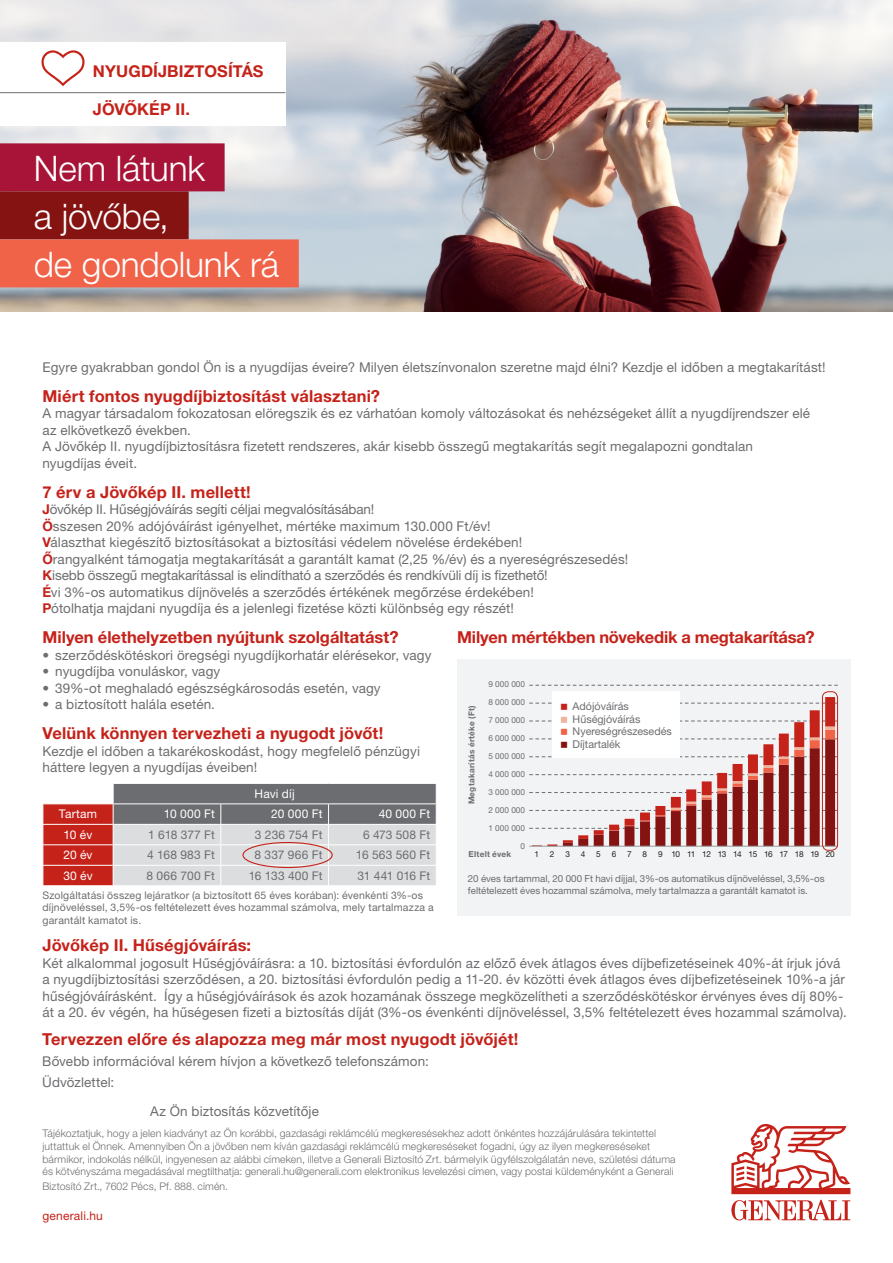
<style>
.page{position:relative;width:893px;height:1263px;background:#fff}
.page>*{position:absolute;margin:0;border:0;box-sizing:border-box;transform-origin:0 0}
.Cover_title{font:300 35.25px "Helvetica Neue LT Std";letter-spacing:-.005em;color:#fff}
.t1{font:700 16.5px "Helvetica Neue LT Std";letter-spacing:.005em;color:#c5221a}
.Icon_text{font:700 16.35px "Helvetica Neue LT Std";letter-spacing:.01em;color:#c5221a}
.t2{font:13.5px/16.5px "Helvetica Neue LT Std";letter-spacing:.01em;color:#6c6d70}
.t3{font:13.5px "Helvetica Neue LT Std";letter-spacing:-.01em;color:#6c6d70}
.t4{font:12px "Helvetica Neue LT Std";color:#6c6d70}
.t5{font:12px "Helvetica Neue LT Std";letter-spacing:.01em;color:#fff}
.Icon_text-2{font:12px "Helvetica Neue LT Std";letter-spacing:.015em;color:#c5221a}
.t6{font:12px "Helvetica Neue LT Std";letter-spacing:-.02em;color:#6c6d70}
.t7{font:10.8px "Helvetica Neue LT Std";color:#6c6d70}
.t8{font:300 10.5px/12.6px "Helvetica Neue LT Std";letter-spacing:.01em;color:#6c6d70}
.t9{font:10.5px/12.6px "Helvetica Neue LT Std";letter-spacing:.02em;color:#6c6d70}
.t10{font:9.75px/11.7px "Helvetica Neue LT Std";color:#6c6d70}
.t11{font:8.25px "Helvetica Neue LT Std";color:#6c6d70}
.t12{font:700 8.25px "Helvetica Neue LT Std";letter-spacing:.03em;color:#6c6d70}
.t13{font:8.25px "Helvetica Neue LT Std";letter-spacing:-.06em;color:#231f20}
.s1{font-weight:700;color:#c5221a}
</style>
<div class="page">
<img style="left:132px;top:0;width:761px;height:312px">
<div style="left:0;top:43px;width:285px;height:83px;background:#fff"></div>
<svg style="left:42px;top:50px;width:43px;height:36px"></svg>
<hr style="left:0;top:92px;width:285px;height:1px;background:#6c6d70">
<div style="left:0;top:143px;width:225px;height:48px;background:#a81437"></div>
<div style="left:0;top:191px;width:189px;height:48px;background:#851312"></div>
<div style="left:0;top:239px;width:299px;height:48px;background:#f16349"></div>
<svg style="left:731px;top:1200px;width:119px;height:20px"></svg>
<svg style="left:731px;top:1124px;width:119px;height:70px"></svg>
<svg style="left:43px;top:783px;width:394px;height:103px;background:#b9a4a4"></svg>
<div style="left:242px;top:842px;width:91px;height:26px;border:1px solid #c5221a;border-radius:50%"></div>
<div style="left:457px;top:659px;width:393px;height:256px;background:#f2f3f4"></div>
<svg style="left:529px;top:685px;width:309px;height:1px"></svg>
<svg style="left:532px;top:697px;width:303px;height:32px"></svg>
<div style="left:553px;top:691px;width:127px;height:67px;background:#fff"></div>
<div style="left:822px;top:691px;width:16px;height:160px;border:1px solid #c5221a;border-radius:6px"></div>
<svg style="left:529px;top:703px;width:309px;height:6px"></svg>
<svg style="left:529px;top:716px;width:309px;height:6px"></svg>
<svg style="left:529px;top:729px;width:309px;height:118px"></svg>
<p class="Icon_text" style="left:93px;top:61px;width:172px">NYUGDÍJBIZTOSÍTÁS</p>
<p class="Icon_text" style="left:93px;top:99px;width:99px">JÖVŐKÉP II.</p>
<p class="Cover_title" style="left:34px;top:147px;width:173px">Nem látunk</p>
<p class="Cover_title" style="left:34px;top:195px;width:137px">a jövőbe,</p>
<p class="Cover_title" style="left:34px;top:243px;width:247px">de gondolunk rá</p>
<p class="t2" style="left:43px;top:358px;width:785px">Egyre gyakrabban gondol Ön is a nyugdíjas éveire? Milyen életszínvonalon szeretne majd élni? Kezdje el időben a megtakarítást!</p>
<p class="t1" style="left:43px;top:385px;width:339px">Miért fontos nyugdíjbiztosítást választani?</p>
<p class="t2" style="left:43px;top:405px;width:769px">A magyar társadalom fokozatosan elöregszik és ez várhatóan komoly változásokat és nehézségeket állít a nyugdíjrendszer elé az elkövetkező években.</p>
<p class="t2" style="left:43px;top:438px;width:712px">A Jövőkép II. nyugdíjbiztosításra fizetett rendszeres, akár kisebb összegű megtakarítás segít megalapozni gondtalan</p>
<p class="t2" style="left:43px;top:454px;width:96px">nyugdíjas éveit.</p>
<p class="t1" style="left:43px;top:481px;width:210px">7 érv a Jövőkép II. mellett!</p>
<p class="t3" style="left:43px;top:501px;width:333px"><span class="s1">J</span>övőkép II. Hűségjóváírás segíti céljai megvalósításában!</p>
<p class="t2" style="left:43px;top:517px;width:450px"><span class="s1">Ö</span>sszesen 20% adójóváírást igényelhet, mértéke maximum 130.000 Ft/év!</p>
<p class="t2" style="left:43px;top:534px;width:481px"><span class="s1">V</span>álaszthat kiegészítő biztosításokat a biztosítási védelem növelése érdekében!</p>
<p class="t2" style="left:43px;top:550px;width:587px"><span class="s1">Ő</span>rangyalként támogatja megtakarítását a garantált kamat (2,25 %/év) és a nyereségrészesedés!</p>
<p class="t3" style="left:43px;top:567px;width:507px"><span class="s1">K</span>isebb összegű megtakarítással is elindítható a szerződés és rendkívüli díj is fizethető!</p>
<p class="t2" style="left:43px;top:583px;width:493px"><span class="s1">É</span>vi 3%-os automatikus díjnövelés a szerződés értékének megőrzése érdekében!</p>
<p class="t2" style="left:43px;top:600px;width:473px"><span class="s1">P</span>ótolhatja majdani nyugdíja és a jelenlegi fizetése közti különbség egy részét!</p>
<p class="t1" style="left:43px;top:627px;width:358px">Milyen élethelyzetben nyújtunk szolgáltatást?</p>
<p class="t2" style="left:43px;top:646px;width:390px">• szerződéskötéskori öregségi nyugdíjkorhatár elérésekor, vagy</p>
<p class="t2" style="left:43px;top:663px;width:179px">• nyugdíjba vonuláskor, vagy</p>
<p class="t2" style="left:43px;top:679px;width:340px">• 39%-ot meghaladó egészségkárosodás esetén, vagy</p>
<p class="t2" style="left:43px;top:696px;width:174px">• a biztosított halála esetén.</p>
<p class="t1" style="left:43px;top:723px;width:342px">Velünk könnyen tervezheti a nyugodt jövőt!</p>
<p class="t2" style="left:43px;top:742px;width:379px">Kezdje el időben a takarékoskodást, hogy megfelelő pénzügyi</p>
<p class="t2" style="left:43px;top:759px;width:216px">háttere legyen a nyugdíjas éveiben!</p>
<p class="t1" style="left:457px;top:627px;width:359px">Milyen mértékben növekedik a megtakarítása?</p>
<p class="t11" style="left:488px;top:679px;width:38px">9 000 000</p>
<p class="t11" style="left:488px;top:697px;width:38px">8 000 000</p>
<p class="t11" style="left:488px;top:715px;width:38px">7 000 000</p>
<p class="t11" style="left:488px;top:733px;width:38px">6 000 000</p>
<p class="t11" style="left:488px;top:751px;width:38px">5 000 000</p>
<p class="t11" style="left:488px;top:769px;width:38px">4 000 000</p>
<p class="t11" style="left:488px;top:787px;width:38px">3 000 000</p>
<p class="t11" style="left:488px;top:805px;width:38px">2 000 000</p>
<p class="t11" style="left:488px;top:823px;width:38px">1 000 000</p>
<p class="t11" style="left:521px;top:841px;width:6px">0</p>
<p class="t7" style="left:573px;top:699px;width:58px">Adójóváírás</p>
<p class="t7" style="left:573px;top:712px;width:69px">Hűségjóváírás</p>
<p class="t7" style="left:573px;top:725px;width:101px">Nyereségrészesedés</p>
<p class="t7" style="left:573px;top:738px;width:49px">Díjtartalék</p>
<p class="t12" style="left:466px;top:804px;width:100px;rotate:-90deg">Megtakarítás értéke (Ft)</p>
<p class="t5" style="left:255px;top:786px;width:42px">Havi díj</p>
<p class="t5" style="left:59px;top:807px;width:40px">Tartam</p>
<p class="t5" style="left:164px;top:807px;width:53px">10 000 Ft</p>
<p class="t5" style="left:271px;top:807px;width:53px">20 000 Ft</p>
<p class="t5" style="left:379px;top:807px;width:53px">40 000 Ft</p>
<p class="t5" style="left:64px;top:827px;width:30px">10 év</p>
<p class="t4" style="left:148px;top:827px;width:68px">1 618 377 Ft</p>
<p class="t4" style="left:255px;top:827px;width:69px">3 236 754 Ft</p>
<p class="t4" style="left:363px;top:827px;width:69px">6 473 508 Ft</p>
<p class="t5" style="left:63px;top:848px;width:31px">20 év</p>
<p class="t4" style="left:147px;top:848px;width:69px">4 168 983 Ft</p>
<p class="t4" style="left:255px;top:848px;width:69px">8 337 966 Ft</p>
<p class="t4" style="left:356px;top:848px;width:76px">16 563 560 Ft</p>
<p class="t5" style="left:63px;top:868px;width:31px">30 év</p>
<p class="t4" style="left:147px;top:868px;width:70px">8 066 700 Ft</p>
<p class="t4" style="left:249px;top:868px;width:75px">16 133 400 Ft</p>
<p class="t6" style="left:357px;top:868px;width:74px">31 441 016 Ft</p>
<p class="t13" style="left:534px;top:849px;width:6px">1</p>
<p class="t13" style="left:550px;top:849px;width:6px">2</p>
<p class="t13" style="left:565px;top:849px;width:6px">3</p>
<p class="t13" style="left:581px;top:849px;width:6px">4</p>
<p class="t13" style="left:596px;top:849px;width:6px">5</p>
<p class="t13" style="left:612px;top:849px;width:6px">6</p>
<p class="t13" style="left:627px;top:849px;width:6px">7</p>
<p class="t13" style="left:643px;top:849px;width:6px">8</p>
<p class="t13" style="left:658px;top:849px;width:6px">9</p>
<p class="t13" style="left:671px;top:849px;width:10px">10</p>
<p class="t13" style="left:687px;top:849px;width:10px">11</p>
<p class="t13" style="left:702px;top:849px;width:10px">12</p>
<p class="t13" style="left:718px;top:849px;width:10px">13</p>
<p class="t13" style="left:733px;top:849px;width:10px">14</p>
<p class="t13" style="left:749px;top:849px;width:10px">15</p>
<p class="t13" style="left:764px;top:849px;width:10px">16</p>
<p class="t13" style="left:780px;top:849px;width:10px">17</p>
<p class="t13" style="left:795px;top:849px;width:10px">18</p>
<p class="t13" style="left:810px;top:849px;width:10px">19</p>
<p class="t13" style="left:826px;top:849px;width:11px">20</p>
<p class="t12" style="left:469px;top:849px;width:44px">Eltelt évek</p>
<p class="t10" style="left:468px;top:872px;width:358px">20 éves tartammal, 20 000 Ft havi díjjal, 3%-os automatikus díjnöveléssel, 3,5%-os feltételezett éves hozammal számolva, mely tartalmazza a garantált kamatot is.</p>
<p class="t9" style="left:43px;top:888px;width:393px">Szolgáltatási összeg lejáratkor (a biztosított 65 éves korában): évenkénti 3%-os díjnöveléssel, 3,5%-os feltételezett éves hozammal számolva, mely tartalmazza a garantált kamatot is.</p>
<p class="t1" style="left:43px;top:935px;width:210px">Jövőkép II. Hűségjóváírás:</p>
<p class="t2" style="left:43px;top:954px;width:806px">Két alkalommal jogosult Hűségjóváírásra: a 10. biztosítási évfordulón az előző évek átlagos éves díjbefizetéseinek 40%-át írjuk jóvá a nyugdíjbiztosítási szerződésen, a 20. biztosítási évfordulón pedig a 11-20. év közötti évek átlagos éves díjbefizetéseinek 10%-a jár hűségjóváírásként. Így a hűségjóváírások és azok hozamának összege megközelítheti a szerződéskötéskor érvényes éves díj 80%- át a 20. év végén, ha hűségesen fizeti a biztosítás díját (3%-os évenkénti díjnöveléssel, 3,5% feltételezett éves hozammal számolva).</p>
<p class="t1" style="left:42px;top:1029px;width:478px">Tervezzen előre és alapozza meg már most nyugodt jövőjét!</p>
<p class="t2" style="left:42px;top:1053px;width:388px">Bővebb információval kérem hívjon a következő telefonszámon:</p>
<p class="t2" style="left:42px;top:1074px;width:74px">Üdvözlettel:</p>
<p class="t2" style="left:150px;top:1103px;width:170px">Az Ön biztosítás közvetítője</p>
<p class="t8" style="left:43px;top:1127px;width:635px">Tájékoztatjuk, hogy a jelen kiadványt az Ön korábbi, gazdasági reklámcélú megkeresésekhez adott önkéntes hozzájárulására tekintettel juttattuk el Önnek. Amennyiben Ön a jövőben nem kíván gazdasági reklámcélú megkereséseket fogadni, úgy az ilyen megkereséseket bármikor, indokolás nélkül, ingyenesen az alábbi címeken, illetve a Generali Biztosító Zrt. bármelyik ügyfélszolgálatán neve, születési dátuma és kötvényszáma megadásával megtilthatja: generali.hu@generali.com elektronikus levelezési címen, vagy postai küldeményként a Generali</p>
<p class="t8" style="left:43px;top:1179px;width:187px">Biztosító Zrt., 7602 Pécs, Pf. 888. címén.</p>
<p class="Icon_text-2" style="left:43px;top:1209px;width:62px">generali.hu</p>
</div>
